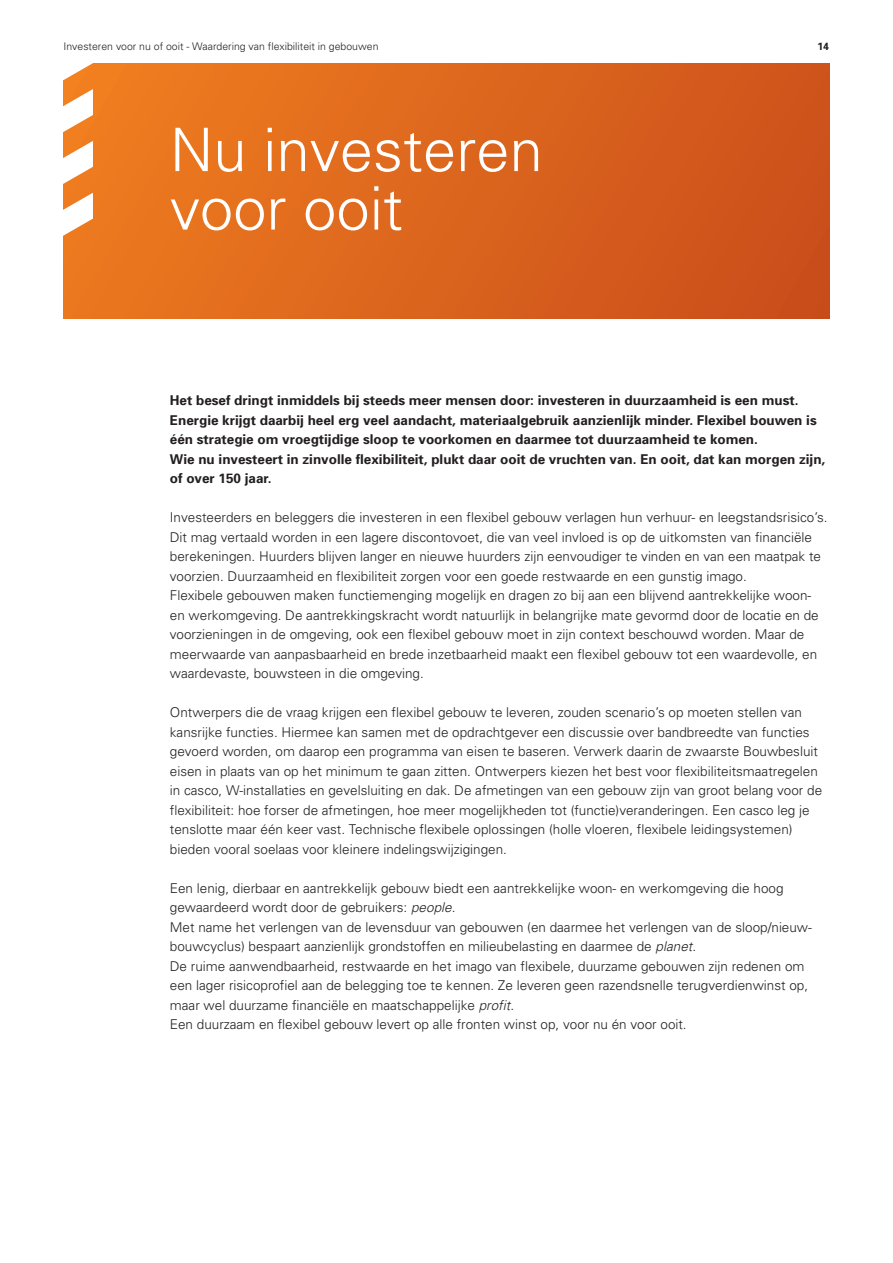
<style>
.page{position:relative;width:893px;height:1263px;background:#fff}
.page>*{position:absolute;margin:0;border:0;box-sizing:border-box;transform-origin:0 0}
.t1{font:300 60px/58.5px "Univers";color:#fff}
.t2{font:300 13.5px/19.5px "Univers";color:#231f20}
.t3{font:700 13.5px/19.5px "Univers";color:#231f20}
.t4{font:300 10.5px "Univers";color:#231f20}
.t5{font:700 10.5px "Univers";color:#231f20}
.s1{font-style:italic}
</style>
<div class="page">
<div style="left:64px;top:64px;width:765px;height:255px;background:linear-gradient(to right,#ee7c1f,#cb4f1b)"></div>
<svg style="left:64px;top:64px;width:29px;height:17px"></svg>
<svg style="left:64px;top:89px;width:29px;height:44px"></svg>
<svg style="left:64px;top:141px;width:29px;height:44px"></svg>
<svg style="left:64px;top:193px;width:29px;height:43px"></svg>
<p class="t4" style="left:64px;top:43px;width:316px">Investeren voor nu of ooit - Waardering van flexibiliteit in gebouwen</p>
<p class="t5" style="left:817px;top:43px;width:13px">14</p>
<h1 class="t1" style="left:170px;top:126px;width:374px">Nu investeren voor ooit</h1>
<p class="t3" style="left:170px;top:392px;width:657px">Het besef dringt inmiddels bij steeds meer mensen door: investeren in duurzaamheid is een must.<br>Energie krijgt daarbij heel erg veel aandacht, materiaalgebruik aanzienlijk minder. Flexibel bouwen is één strategie om vroegtijdige sloop te voorkomen en daarmee tot duurzaamheid te komen.<br>Wie nu investeert in zinvolle flexibiliteit, plukt daar ooit de vruchten van. En ooit, dat kan morgen zijn, of over 150 jaar.</p>
<p class="t2" style="left:170px;top:509px;width:659px">Investeerders en beleggers die investeren in een flexibel gebouw verlagen hun verhuur- en leegstandsrisico’s.<br>Dit mag vertaald worden in een lagere discontovoet, die van veel invloed is op de uitkomsten van financiële berekeningen. Huurders blijven langer en nieuwe huurders zijn eenvoudiger te vinden en van een maatpak te voorzien. Duurzaamheid en flexibiliteit zorgen voor een goede restwaarde en een gunstig imago.<br>Flexibele gebouwen maken functiemenging mogelijk en dragen zo bij aan een blijvend aantrekkelijke woon&shy;en werkomgeving. De aantrekkingskracht wordt natuurlijk in belangrijke mate gevormd door de locatie en de voorzieningen in de omgeving, ook een flexibel gebouw moet in zijn context beschouwd worden. Maar de meerwaarde van aanpasbaarheid en brede inzetbaarheid maakt een flexibel gebouw tot een waardevolle, en waardevaste, bouwsteen in die omgeving.</p>
<p class="t2" style="left:170px;top:704px;width:654px">Ontwerpers die de vraag krijgen een flexibel gebouw te leveren, zouden scenario’s op moeten stellen van kansrijke functies. Hiermee kan samen met de opdrachtgever een discussie over bandbreedte van functies gevoerd worden, om daarop een programma van eisen te baseren. Verwerk daarin de zwaarste Bouwbesluit eisen in plaats van op het minimum te gaan zitten. Ontwerpers kiezen het best voor flexibiliteitsmaatregelen in casco, W-installaties en gevelsluiting en dak. De afmetingen van een gebouw zijn van groot belang voor de flexibiliteit: hoe forser de afmetingen, hoe meer mogelijkheden tot (functie)veranderingen. Een casco leg je tenslotte maar één keer vast. Technische flexibele oplossingen (holle vloeren, flexibele leidingsystemen) bieden vooral soelaas voor kleinere indelingswijzigingen.</p>
<p class="t2" style="left:170px;top:879px;width:643px">Een lenig, dierbaar en aantrekkelijk gebouw biedt een aantrekkelijke woon- en werkomgeving die hoog gewaardeerd wordt door de gebruikers: <span class="s1">people</span>.<br>Met name het verlengen van de levensduur van gebouwen (en daarmee het verlengen van de sloop/nieuw&shy;bouwcyclus) bespaart aanzienlijk grondstoffen en milieubelasting en daarmee de <span class="s1">planet</span>.<br>De ruime aanwendbaarheid, restwaarde en het imago van flexibele, duurzame gebouwen zijn redenen om een lager risicoprofiel aan de belegging toe te kennen. Ze leveren geen razendsnelle terugverdienwinst op, maar wel duurzame financiële en maatschappelijke <span class="s1">profit</span>.<br>Een duurzaam en flexibel gebouw levert op alle fronten winst op, voor nu én voor ooit.</p>
</div>
